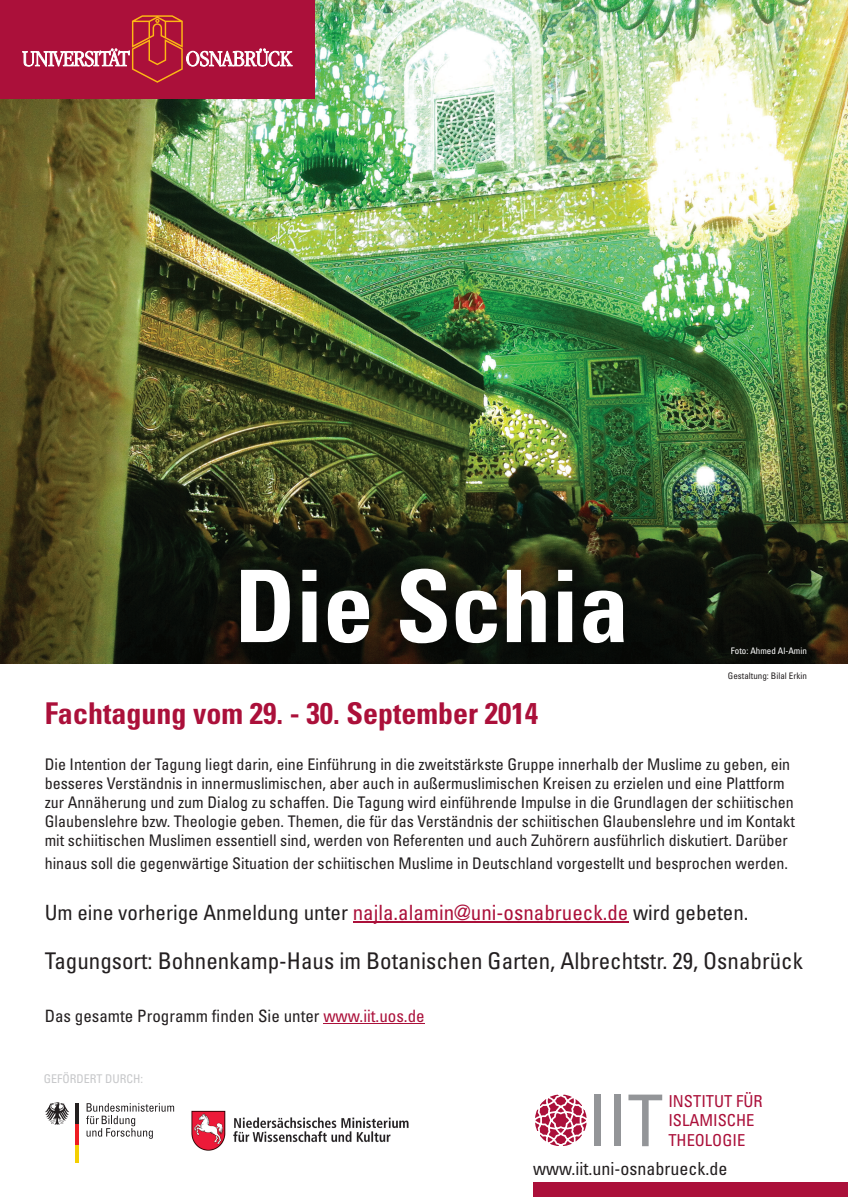
<style>
.page{position:relative;width:848px;height:1197px;background:#fff}
.page>*{position:absolute;margin:0;border:0;box-sizing:border-box;transform-origin:0 0}
.t1{font:700 condensed 100px "Univers LT Std";color:#fff}
.t2{font:condensed 71.4px "Univers LT Std";color:#939598}
.t3{font:700 condensed 30px "Univers LT Std";color:#ab103a}
.t4{font:condensed 23px "Univers LT Std";color:#231f20}
.t5{font:condensed 21px "Univers LT Std";color:#231f20}
.t6{font:condensed 18px "Univers LT Std";color:#231f20}
.t7{font:condensed 17px "Univers LT Std";color:#231f20}
.t8{font:condensed 16.5px/19.7px "Univers LT Std";color:#ab103a}
.t9{font:condensed 16px/19.2px "Univers LT Std";color:#231f20}
.t10{font:condensed 12px "Univers LT Std";color:#c7c8ca}
.t11{font:condensed 9px "Univers LT Std";color:#231f20}
.t12{font:condensed 9px "Univers LT Std";color:#fff}
.s1{color:#ab103a}
</style>
<div class="page">
<img style="left:0;top:0;width:848px;height:663px">
<div style="left:533px;top:1182px;width:315px;height:14px;background:#ab103a"></div>
<div style="left:0;top:0;width:314px;height:98px;background:#ab103a"></div>
<svg style="left:22px;top:15px;width:270px;height:68px"></svg>
<svg style="left:535px;top:1094px;width:52px;height:52px"></svg>
<hr style="left:353px;top:921px;width:275px;height:1px;background:#ab103a">
<hr style="left:323px;top:1022px;width:102px;height:1px;background:#ab103a">
<svg style="left:86px;top:1103px;width:88px;height:35px"></svg>
<hr style="left:76px;top:1144px;width:3px;height:18px;background:#f4cf02">
<hr style="left:76px;top:1123px;width:3px;height:21px;background:#ee1d23">
<hr style="left:76px;top:1103px;width:3px;height:20px;background:#231f20">
<svg style="left:45px;top:1102px;width:24px;height:22px"></svg>
<img style="left:191px;top:1110px;width:217px;height:40px">
<h1 class="t1" style="left:234px;top:545px;width:396px">Die Schia</h1>
<h3 class="t3" style="left:45px;top:695px;width:495px">Fachtagung vom 29. - 30. September 2014</h3>
<p class="t12" style="left:730px;top:645px;width:77px">Foto: Ahmed Al-Amin</p>
<p class="t11" style="left:727px;top:669px;width:80px">Gestaltung: Bilal Erkin</p>
<p class="t9" style="left:45px;top:754px;width:751px">Die Intention der Tagung liegt darin, eine Einführung in die zweitstärkste Gruppe innerhalb der Muslime zu geben, ein besseres Verständnis in innermuslimischen, aber auch in außermuslimischen Kreisen zu erzielen und eine Plattform zur Annäherung und zum Dialog zu schaffen. Die Tagung wird einführende Impulse in die Grundlagen der schiitischen Glaubenslehre bzw. Theologie geben. Themen, die für das Verständnis der schiitischen Glaubenslehre und im Kontakt mit schiitischen Muslimen essentiell sind, werden von Referenten und auch Zuhörern ausführlich diskutiert. Darüber</p>
<p class="t9" style="left:45px;top:853px;width:744px">hinaus soll die gegenwärtige Situation der schiitischen Muslime in Deutschland vorgestellt und besprochen werden.</p>
<h3 class="t5" style="left:45px;top:898px;width:705px">Um eine vorherige Anmeldung unter <span class="s1">najla.alamin@uni-osnabrueck.de</span> wird gebeten.</h3>
<h3 class="t4" style="left:45px;top:946px;width:759px">Tagungsort: Bohnenkamp-Haus im Botanischen Garten, Albrechtstr. 29, Osnabrück</h3>
<p class="t7" style="left:45px;top:1004px;width:381px">Das gesamte Programm finden Sie unter <span class="s1">www.iit.uos.de</span></p>
<p class="t10" style="left:44px;top:1070px;width:101px">GEFÖRDERT DURCH:</p>
<p class="t8" style="left:668px;top:1090px;width:96px">INSTITUT FÜR<br>ISLAMISCHE</p>
<h2 class="t2" style="left:587px;top:1075px;width:77px">IIT</h2>
<p class="t8" style="left:668px;top:1129px;width:78px">THEOLOGIE</p>
<p class="t6" style="left:533px;top:1157px;width:196px">www.iit.uni-osnabrueck.de</p>
</div>
